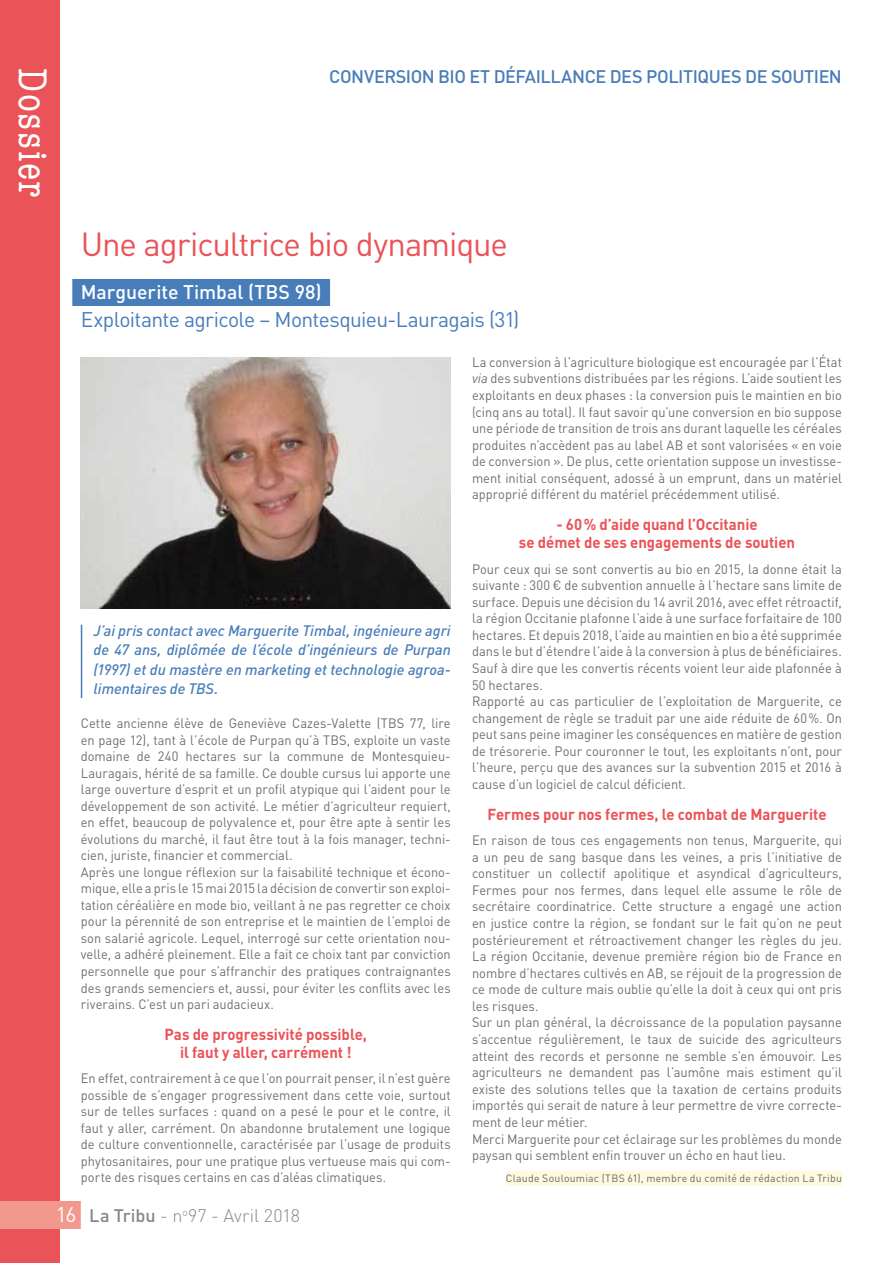
<style>
.page{position:relative;width:893px;height:1263px;background:#fff}
.page>*{position:absolute;margin:0;border:0;box-sizing:border-box;transform-origin:0 0}
.t1{font:condensed 40.5px "American Typewriter";letter-spacing:.04em;color:#fff}
.t2{font:33px "DIN";letter-spacing:-.035em;color:#ea5357}
.t3{font:21px "DIN";letter-spacing:-.03em;color:#487dba}
.t4{font:500 19.5px "DIN";letter-spacing:.005em;color:#fff}
.t5{font:500 18px "DIN";letter-spacing:-.025em;color:#487dba}
.t6{font:300 18px "DIN";color:#878787}
.t7{font:700 15.75px/18px "DIN";letter-spacing:-.005em;color:#ea5357;text-align:center;scale:.95 1}
.t8{font:italic 500 15px/19.5px "DIN";letter-spacing:-.005em;color:#487dba;text-align:justify}
.t9{font:13.5px/16.6px "DIN";color:#706f6f;scale:.95 1}
.t10{font:10.5px "DIN";letter-spacing:.02em;color:#686868}
.s1{font-weight:400;font-size:21px;color:#fff}
.s2{font-weight:500}
.s3{font-style:italic}
</style>
<div class="page">
<div style="left:0;top:0;width:60px;height:1263px;background:#ea5357"></div>
<div style="left:0;top:1202px;width:81px;height:27px;background:#f3988e"></div>
<div style="left:72px;top:279px;width:258px;height:27px;background:#487dba"></div>
<div style="left:506px;top:1171px;width:336px;height:15px;background:#fff9de"></div>
<img style="left:81px;top:357px;width:370px;height:251px">
<hr style="left:81px;top:625px;width:1px;height:73px;background:#487dba">
<h1 class="t1" style="left:55px;top:68px;width:131px;rotate:90deg">Dossier</h1>
<h3 class="t5" style="left:329px;top:65px;width:514px">CONVERSION BIO ET DÉFAILLANCE DES POLITIQUES DE SOUTIEN</h3>
<h2 class="t2" style="left:81px;top:223px;width:429px">Une agricultrice bio dynamique</h2>
<h3 class="t4" style="left:81px;top:280px;width:242px">MARGUERITE TIMBAL (TBS 98)</h3>
<h3 class="t3" style="left:81px;top:307px;width:440px">Exploitante agricole – Montesquieu-Lauragais (31)</h3>
<p class="t8" style="left:94px;top:620px;width:359px">J’ai pris contact avec Marguerite Timbal, ingénieure agri de 47 ans, diplômée de l’école d’ingénieurs de Purpan (1997) et du mastère en marketing et technologie agroa&shy;limentaires de TBS.</p>
<p class="t9" style="left:81px;top:714px;width:391px">Cette ancienne élève de Geneviève Cazes-Valette (TBS 77, lire en page 12), tant à l’école de Purpan qu’à TBS, exploite un vaste domaine de 240 hectares sur la commune de Montesquieu-Lauragais, hérité de sa famille. Ce double cursus lui apporte une large ouverture d’esprit et un profil atypique qui l’aident pour le développement de son activité. Le métier d’agriculteur requiert, en effet, beaucoup de polyvalence et, pour être apte à sentir les évolutions du marché, il faut être tout à la fois manager, techni&shy;cien, juriste, financier et commercial.<br>Après une longue réflexion sur la faisabilité technique et écono&shy;mique, elle a pris le 15 mai 2015 la décision de convertir son exploi&shy;tation céréalière en mode bio, veillant à ne pas regretter ce choix pour la pérennité de son entreprise et le maintien de l’emploi de son salarié agricole. Lequel, interrogé sur cette orientation nou&shy;velle, a adhéré pleinement. Elle a fait ce choix tant par conviction personnelle que pour s’affranchir des pratiques contraignantes des grands semenciers et, aussi, pour éviter les conflits avec les riverains. C’est un pari audacieux.</p>
<p class="t7" style="left:164px;top:1024px;width:215px">Pas de progressivité possible, il faut y aller, carrément !</p>
<p class="t9" style="left:81px;top:1069px;width:391px;text-align:justify">En effet, contrairement à ce que l’on pourrait penser, il n’est guère possible de s’engager progressivement dans cette voie, surtout sur de telles surfaces : quand on a pesé le pour et le contre, il faut y aller, carrément. On abandonne brutalement une logique de culture conventionnelle, caractérisée par l’usage de produits phytosanitaires, pour une pratique plus vertueuse mais qui com&shy;porte des risques certains en cas d’aléas climatiques.</p>
<h3 class="t6" style="left:56px;top:1205px;width:246px"><span class="s1">16</span> <span class="s2">LA TRIBU</span> - n<sup>o</sup>97 - Avril 2018</h3>
<p class="t9" style="left:472px;top:353px;width:391px;text-align:justify">La conversion à l’agriculture biologique est encouragée par l’État <span class="s3">via</span> des subventions distribuées par les régions. L’aide soutient les exploitants en deux phases : la conversion puis le maintien en bio (cinq ans au total). Il faut savoir qu’une conversion en bio suppose une période de transition de trois ans durant laquelle les céréales produites n’accèdent pas au label AB et sont valorisées « en voie de conversion ». De plus, cette orientation suppose un investisse&shy;ment initial conséquent, adossé à un emprunt, dans un matériel approprié différent du matériel précédemment utilisé.</p>
<p class="t7" style="left:519px;top:515px;width:292px">- 60% d’aide quand l’Occitanie<br>se démet de ses engagements de soutien</p>
<p class="t9" style="left:472px;top:560px;width:391px">Pour ceux qui se sont convertis au bio en 2015, la donne était la suivante : 300 € de subvention annuelle à l’hectare sans limite de surface. Depuis une décision du 14 avril 2016, avec effet rétroactif, la région Occitanie plafonne l’aide à une surface forfaitaire de 100 hectares. Et depuis 2018, l’aide au maintien en bio a été supprimée dans le but d’étendre l’aide à la conversion à plus de bénéficiaires.<br>Sauf à dire que les convertis récents voient leur aide plafonnée à 50 hectares.<br>Rapporté au cas particulier de l’exploitation de Marguerite, ce changement de règle se traduit par une aide réduite de 60%. On peut sans peine imaginer les conséquences en matière de gestion de trésorerie. Pour couronner le tout, les exploitants n’ont, pour l’heure, perçu que des avances sur la subvention 2015 et 2016 à cause d’un logiciel de calcul déficient.</p>
<p class="t7" style="left:487px;top:804px;width:358px">Fermes pour nos fermes, le combat de Marguerite</p>
<p class="t9" style="left:472px;top:831px;width:391px">En raison de tous ces engagements non tenus, Marguerite, qui a un peu de sang basque dans les veines, a pris l’initiative de constituer un collectif apolitique et asyndical d’agriculteurs, Fermes pour nos fermes, dans lequel elle assume le rôle de secrétaire coordinatrice. Cette structure a engagé une action en justice contre la région, se fondant sur le fait qu’on ne peut postérieurement et rétroactivement changer les règles du jeu.<br>La région Occitanie, devenue première région bio de France en nombre d’hectares cultivés en AB, se réjouit de la progression de ce mode de culture mais oublie qu’elle la doit à ceux qui ont pris les risques.<br>Sur un plan général, la décroissance de la population paysanne s’accentue régulièrement, le taux de suicide des agriculteurs atteint des records et personne ne semble s’en émouvoir. Les agriculteurs ne demandent pas l’aumône mais estiment qu’il existe des solutions telles que la taxation de certains produits importés qui serait de nature à leur permettre de vivre correcte&shy;ment de leur métier.<br>Merci Marguerite pour cet éclairage sur les problèmes du monde paysan qui semblent enfin trouver un écho en haut lieu.</p>
<p class="t10" style="left:506px;top:1172px;width:338px">Claude Souloumiac (TBS 61), membre du comité de rédaction La Tribu</p>
</div>
